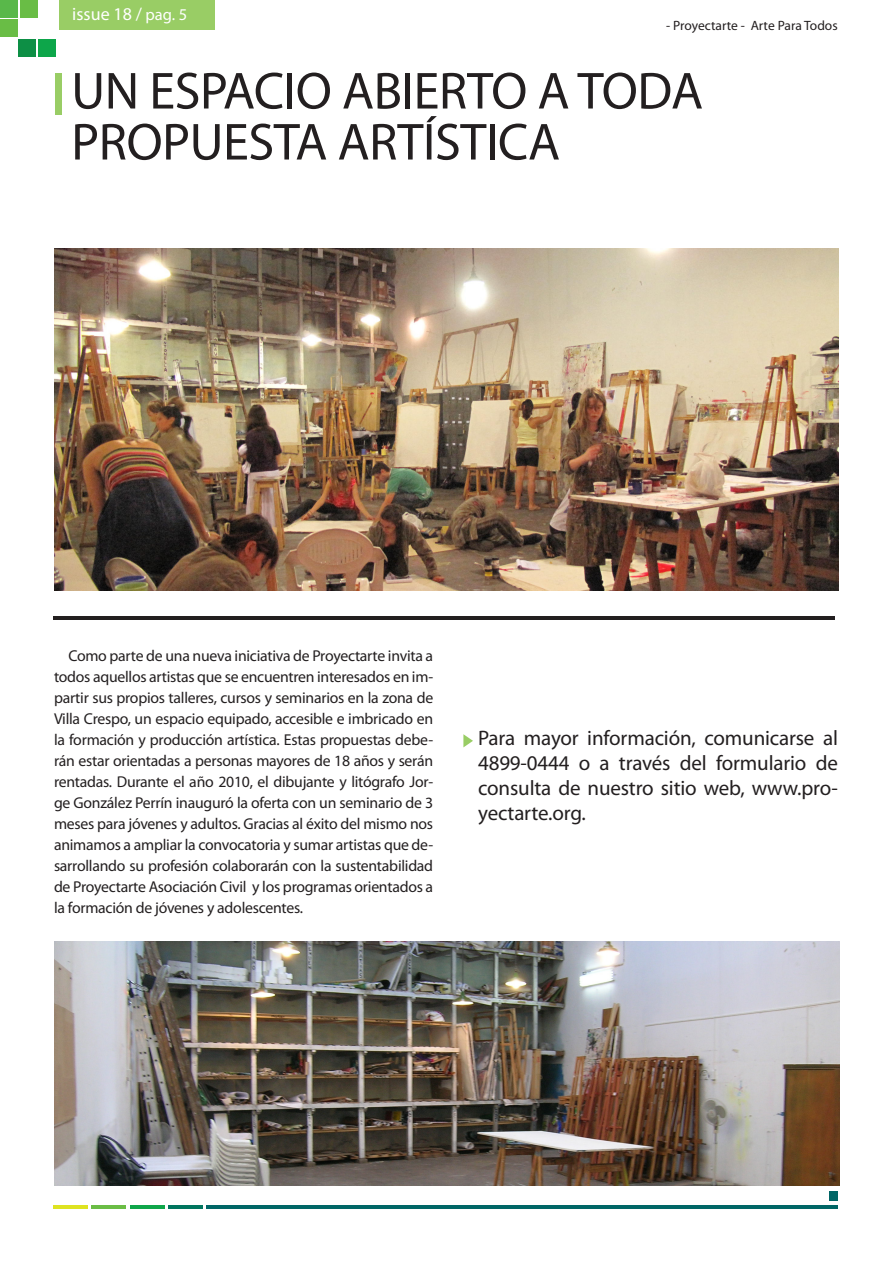
<style>
.page{position:relative;width:893px;height:1263px;background:#fff}
.page>*{position:absolute;margin:0;border:0;box-sizing:border-box;transform-origin:0 0}
.t1{font:52.5px/51px "Myriad Pro";letter-spacing:-.01em;color:#231f20}
.t2{font:21px/25.2px "Myriad Pro";letter-spacing:-.01em;color:#231f20;text-align:justify}
.t3{font:18px "Myriad Pro";color:#fff}
.t4{font:15.75px/21px "Myriad Pro";letter-spacing:-.015em;color:#231f20;text-align:justify}
.fotos{font:13.5px "Myriad Pro";color:#231f20}
.s1{font-size:16.5px}
</style>
<div class="page">
<div style="left:56px;top:73px;width:6px;height:42px;background:#99cd65"></div>
<hr style="left:54px;top:617px;width:781px;height:3px;background:#231f20">
<img style="left:54px;top:249px;width:785px;height:342px">
<svg style="left:463px;top:734px;width:10px;height:13px"></svg>
<div style="left:59px;top:1px;width:156px;height:29px;background:#99cd65"></div>
<div style="left:20px;top:0;width:18px;height:18px;background:#69bd45"></div>
<div style="left:38px;top:39px;width:17px;height:18px;background:#0da64a"></div>
<div style="left:1px;top:0;width:17px;height:18px;background:#59b84a"></div>
<div style="left:1px;top:19px;width:17px;height:18px;background:#69bd45"></div>
<div style="left:18px;top:39px;width:18px;height:18px;background:#0d8f45"></div>
<div style="left:829px;top:1192px;width:9px;height:9px;background:#066"></div>
<hr style="left:206px;top:1205px;width:632px;height:3px;background:#066">
<hr style="left:168px;top:1205px;width:35px;height:3px;background:#00755e">
<hr style="left:130px;top:1205px;width:35px;height:3px;background:#0fa64a">
<hr style="left:92px;top:1205px;width:34px;height:3px;background:#6bbd45">
<hr style="left:54px;top:1205px;width:34px;height:3px;background:#dee321">
<img style="left:55px;top:942px;width:784px;height:243px">
<p class="t3" style="left:72px;top:3px;width:116px">issue 18 / <span class="s1">pag. 5</span></p>
<p class="fotos" style="left:666px;top:17px;width:173px">- Proyectarte - Arte Para Todos</p>
<p class="t1" style="left:71px;top:65px;width:633px">UN ESPACIO ABIERTO A TODA<br>PROPUESTA ARTÍSTICA</p>
<p class="t4" style="left:54px;top:645px;width:381px;text-indent:14px">Como parte de una nueva iniciativa de Proyectarte invita a todos aquellos artistas que se encuentren interesados en im&shy;partir sus propios talleres, cursos y seminarios en la zona de Villa Crespo, un espacio equipado, accesible e imbricado en la formación y producción artística. Estas propuestas debe&shy;rán estar orientadas a personas mayores de 18 años y serán rentadas. Durante el año 2010, el dibujante y litógrafo Jor&shy;ge González Perrín inauguró la oferta con un seminario de 3 meses para jóvenes y adultos. Gracias al éxito del mismo nos animamos a ampliar la convocatoria y sumar artistas que de&shy;sarrollando su profesión colaborarán con la sustentabilidad de Proyectarte Asociación Civil y los programas orientados a la formación de jóvenes y adolescentes.</p>
<p class="t2" style="left:478px;top:725px;width:361px">Para mayor información, comunicarse al 4899-0444 o a través del formulario de consulta de nuestro sitio web, www.pro&shy;yectarte.org.</p>
</div>
